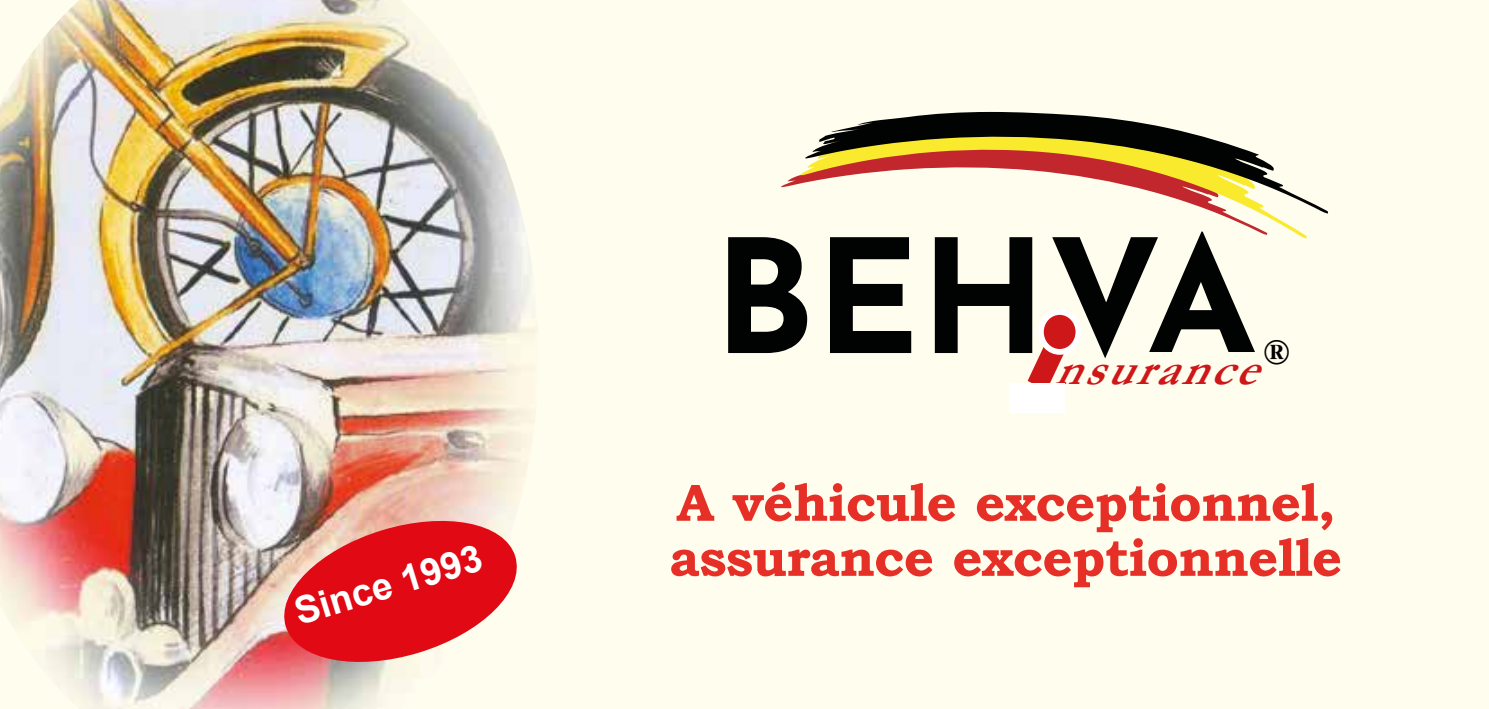
<style>
.page{position:relative;width:1489px;height:709px;background:#fff}
.page>*{position:absolute;margin:0;border:0;box-sizing:border-box;transform-origin:0 0}
.t1{font:700 52.5px/55px "Bookman Old Style";letter-spacing:-.015em;color:#e63027}
.t2{font:italic 700 46px "Garamond";color:#cd1719}
.t3{font:700 37.5px "Arial";color:#fff}
</style>
<div class="page">
<div style="left:0;top:0;width:1488px;height:709px;background:#fffdee"></div>
<img style="left:0;top:0;width:535px;height:709px">
<svg style="left:277px;top:512px;width:247px;height:158px"></svg>
<svg style="left:800px;top:171px;width:506px;height:67px"></svg>
<svg style="left:805px;top:112px;width:522px;height:101px"></svg>
<svg style="left:728px;top:237px;width:79px;height:116px"></svg>
<svg style="left:830px;top:237px;width:81px;height:116px"></svg>
<svg style="left:934px;top:231px;width:320px;height:152px"></svg>
<svg style="left:1040px;top:312px;width:38px;height:40px"></svg>
<div style="left:1037px;top:309px;width:44px;height:46px;border:6px solid #fff;border-radius:50%"></div>
<div style="left:1009px;top:383px;width:56px;height:30px;background:#fff"></div>
<p class="t3" style="left:288px;top:587px;width:195px;rotate:-17deg">Since 1993</p>
<p class="t2" style="left:1054px;top:338px;width:237px">nsurance<sup>®</sup></p>
<p class="t1" style="left:669px;top:475px;width:674px">A véhicule exceptionnel, assurance exceptionnelle</p>
</div>
